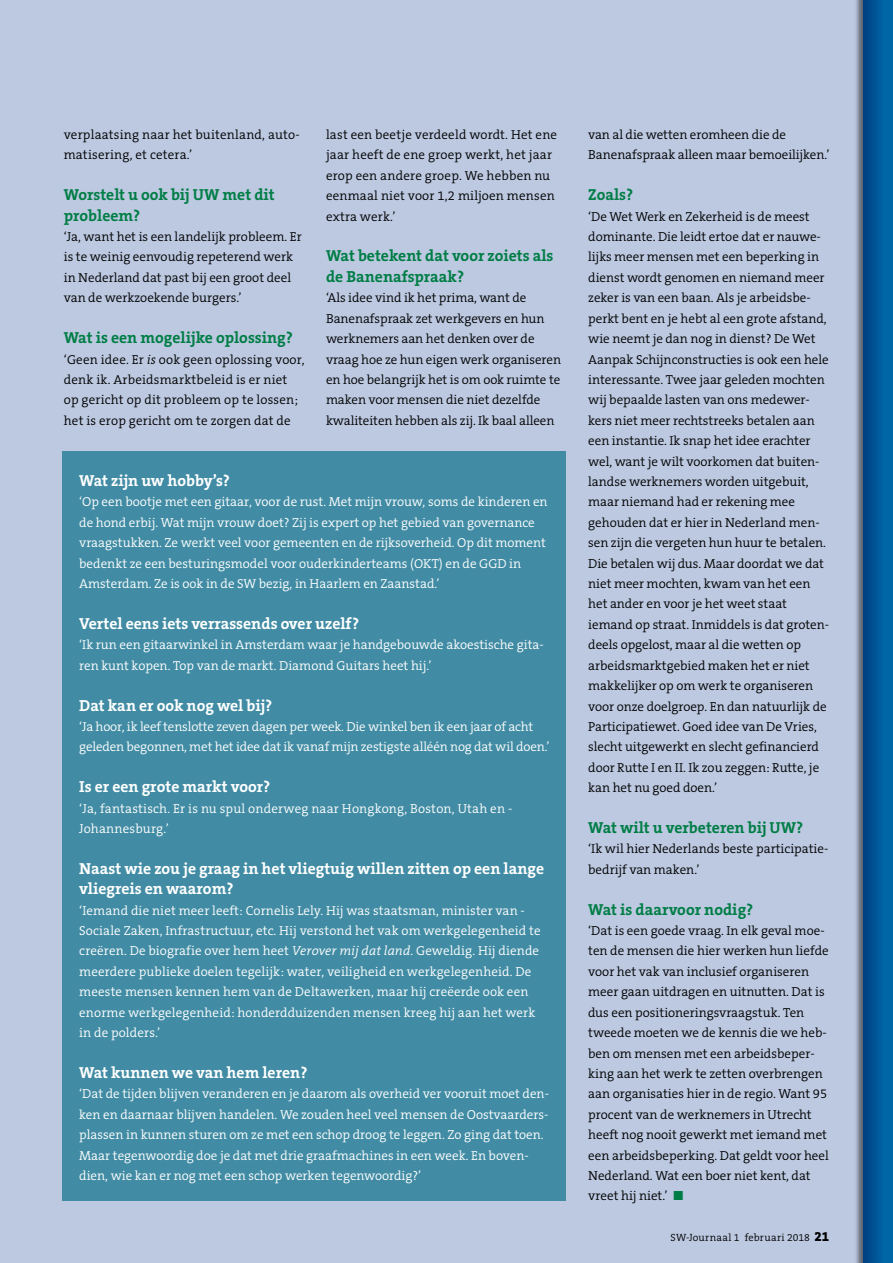
<style>
.page{position:relative;width:893px;height:1263px;background:#bcc9e1}
.page>*{position:absolute;margin:0;border:0;box-sizing:border-box;transform-origin:0 0}
.t1{font:700 16.05px/20.4px "The Serif B7";color:#fff}
.t2{font:700 16.05px/20.4px "The Serif B7";color:#007d45}
.t3{font:300 13.05px/20.4px "The Serif B4";letter-spacing:-.005em;color:#000}
.t4{font:300 13.05px/20.4px "The Serif B4";color:#fff}
.t5{font:300 13.05px/20.4px "The Serif B4";letter-spacing:.015em;color:#000}
.t6{font:300 10.5px "The Serif B4";letter-spacing:.02em;color:#000}
.s1{font-style:italic}
.s2{color:#007d45}
.s3{font-family:"The Serif B8";font-weight:800;font-size:13.5px}
</style>
<div class="page">
<div style="left:63px;top:451px;width:503px;height:749px;background:#418ca4"></div>
<div style="left:854px;top:0;width:39px;height:1263px;background:#000;opacity:.5"></div>
<div style="left:861px;top:0;width:32px;height:1263px;background:#0066a6;opacity:.75"></div>
<p class="t5" style="left:64px;top:125px;width:237px">verplaatsing naar het buitenland, auto&shy;matisering, et cetera.’</p>
<p class="t2" style="left:64px;top:185px;width:212px">Worstelt u ook bij UW met dit probleem?</p>
<p class="t3" style="left:64px;top:227px;width:239px">‘Ja, want het is een landelijk probleem. Er is te weinig eenvoudig repeterend werk in Nederland dat past bij een groot deel van de werkzoekende burgers.’</p>
<p class="t2" style="left:64px;top:328px;width:231px">Wat is een mogelijke oplossing?</p>
<p class="t5" style="left:64px;top:349px;width:242px">‘Geen idee. Er <span class="s1">is</span> ook geen oplossing voor, denk ik. Arbeidsmarktbeleid is er niet op gericht op dit probleem op te lossen; het is erop gericht om te zorgen dat de</p>
<p class="t5" style="left:326px;top:125px;width:233px">last een beetje verdeeld wordt. Het ene jaar heeft de ene groep werkt, het jaar erop een andere groep. We hebben nu eenmaal niet voor 1,2 miljoen mensen extra werk.’</p>
<p class="t2" style="left:326px;top:246px;width:229px">Wat betekent dat voor zoiets als de Banenafspraak?</p>
<p class="t3" style="left:326px;top:288px;width:237px">‘Als idee vind ik het prima, want de Banenafspraak zet werkgevers en hun werknemers aan het denken over de vraag hoe ze hun eigen werk organiseren en hoe belangrijk het is om ook ruimte te maken voor mensen die niet dezelfde kwaliteiten hebben als zij. Ik baal alleen</p>
<p class="t1" style="left:79px;top:471px;width:152px">Wat zijn uw hobby’s?</p>
<p class="t4" style="left:79px;top:492px;width:470px">‘Op een bootje met een gitaar, voor de rust. Met mijn vrouw, soms de kinderen en de hond erbij. Wat mijn vrouw doet? Zij is expert op het gebied van governance vraagstukken. Ze werkt veel voor gemeenten en de rijksoverheid. Op dit moment bedenkt ze een besturingsmodel voor ouderkinderteams (OKT) en de GGD in Amsterdam. Ze is ook in de SW bezig, in Haarlem en Zaanstad.’</p>
<p class="t1" style="left:79px;top:614px;width:281px">Vertel eens iets verrassends over uzelf?</p>
<p class="t4" style="left:79px;top:635px;width:466px">‘Ik run een gitaarwinkel in Amsterdam waar je handgebouwde akoestische gita&shy;ren kunt kopen. Top van de markt. Diamond Guitars heet hij.’</p>
<p class="t1" style="left:79px;top:695px;width:195px">Dat kan er ook nog wel bij?</p>
<p class="t4" style="left:79px;top:717px;width:472px">‘Ja hoor, ik leef tenslotte zeven dagen per week. Die winkel ben ik een jaar of acht geleden begonnen, met het idee dat ik vanaf mijn zestigste alléén nog dat wil doen.’</p>
<p class="t1" style="left:79px;top:777px;width:193px">Is er een grote markt voor?</p>
<p class="t4" style="left:79px;top:798px;width:435px">‘Ja, fantastisch. Er is nu spul onderweg naar Hongkong, Boston, Utah en -<br>Johannesburg.’</p>
<p class="t1" style="left:79px;top:859px;width:466px">Naast wie zou je graag in het vliegtuig willen zitten op een lange vliegreis en waarom?</p>
<p class="t4" style="left:79px;top:900px;width:463px">‘Iemand die niet meer leeft: Cornelis Lely. Hij was staatsman, minister van - Sociale Zaken, Infrastructuur, etc. Hij verstond het vak om werkgelegenheid te creëren. De biografie over hem heet <span class="s1">Verover mij dat land</span>. Geweldig. Hij diende meerdere publieke doelen tegelijk: water, veiligheid en werkgelegenheid. De meeste mensen kennen hem van de Deltawerken, maar hij creëerde ook een enorme werkgelegenheid: honderdduizenden mensen kreeg hij aan het werk in de polders.’</p>
<p class="t1" style="left:79px;top:1063px;width:230px">Wat kunnen we van hem leren?</p>
<p class="t4" style="left:79px;top:1084px;width:471px">‘Dat de tijden blijven veranderen en je daarom als overheid ver vooruit moet den&shy;ken en daarnaar blijven handelen. We zouden heel veel mensen de Oostvaarders&shy;plassen in kunnen sturen om ze met een schop droog te leggen. Zo ging dat toen.<br>Maar tegenwoordig doe je dat met drie graafmachines in een week. En boven&shy;dien, wie kan er nog met een schop werken tegenwoordig?’</p>
<p class="t3" style="left:588px;top:125px;width:243px">van al die wetten eromheen die de<br>Banenafspraak alleen maar bemoeilijken.’</p>
<p class="t2" style="left:588px;top:185px;width:47px">Zoals?</p>
<p class="t3" style="left:588px;top:206px;width:242px">‘De Wet Werk en Zekerheid is de meest dominante. Die leidt ertoe dat er nauwe&shy;lijks meer mensen met een beperking in dienst wordt genomen en niemand meer zeker is van een baan. Als je arbeidsbe&shy;perkt bent en je hebt al een grote afstand, wie neemt je dan nog in dienst? De Wet Aanpak Schijnconstructies is ook een hele interessante. Twee jaar geleden mochten wij bepaalde lasten van ons medewer&shy;kers niet meer rechtstreeks betalen aan een instantie. Ik snap het idee erachter wel, want je wilt voorkomen dat buiten&shy;landse werknemers worden uitgebuit, maar niemand had er rekening mee gehouden dat er hier in Nederland men&shy;sen zijn die vergeten hun huur te betalen.<br>Die betalen wij dus. Maar doordat we dat niet meer mochten, kwam van het een het ander en voor je het weet staat iemand op straat. Inmiddels is dat groten&shy;deels opgelost, maar al die wetten op arbeidsmarktgebied maken het er niet makkelijker op om werk te organiseren voor onze doelgroep. En dan natuurlijk de Participatiewet. Goed idee van De Vries, slecht uitgewerkt en slecht gefinancierd door Rutte I en II. Ik zou zeggen: Rutte, je kan het nu goed doen.’</p>
<p class="t2" style="left:588px;top:818px;width:216px">Wat wilt u verbeteren bij UW?</p>
<p class="t3" style="left:588px;top:839px;width:242px">‘Ik wil hier Nederlands beste participatie&shy;bedrijf van maken.’</p>
<p class="t2" style="left:588px;top:899px;width:167px">Wat is daarvoor nodig?</p>
<p class="t3" style="left:588px;top:921px;width:242px">‘Dat is een goede vraag. In elk geval moe&shy;ten de mensen die hier werken hun liefde voor het vak van inclusief organiseren meer gaan uitdragen en uitnutten. Dat is dus een positioneringsvraagstuk. Ten tweede moeten we de kennis die we heb&shy;ben om mensen met een arbeidsbeper&shy;king aan het werk te zetten overbrengen aan organisaties hier in de regio. Want 95 procent van de werknemers in Utrecht heeft nog nooit gewerkt met iemand met een arbeidsbeperking. Dat geldt voor heel Nederland. Wat een boer niet kent, dat vreet hij niet.’ <span class="s2">■</span></p>
<p class="t6" style="left:670px;top:1232px;width:160px">SW-Journaal 1 februari 2018 <span class="s3">21</span></p>
</div>
